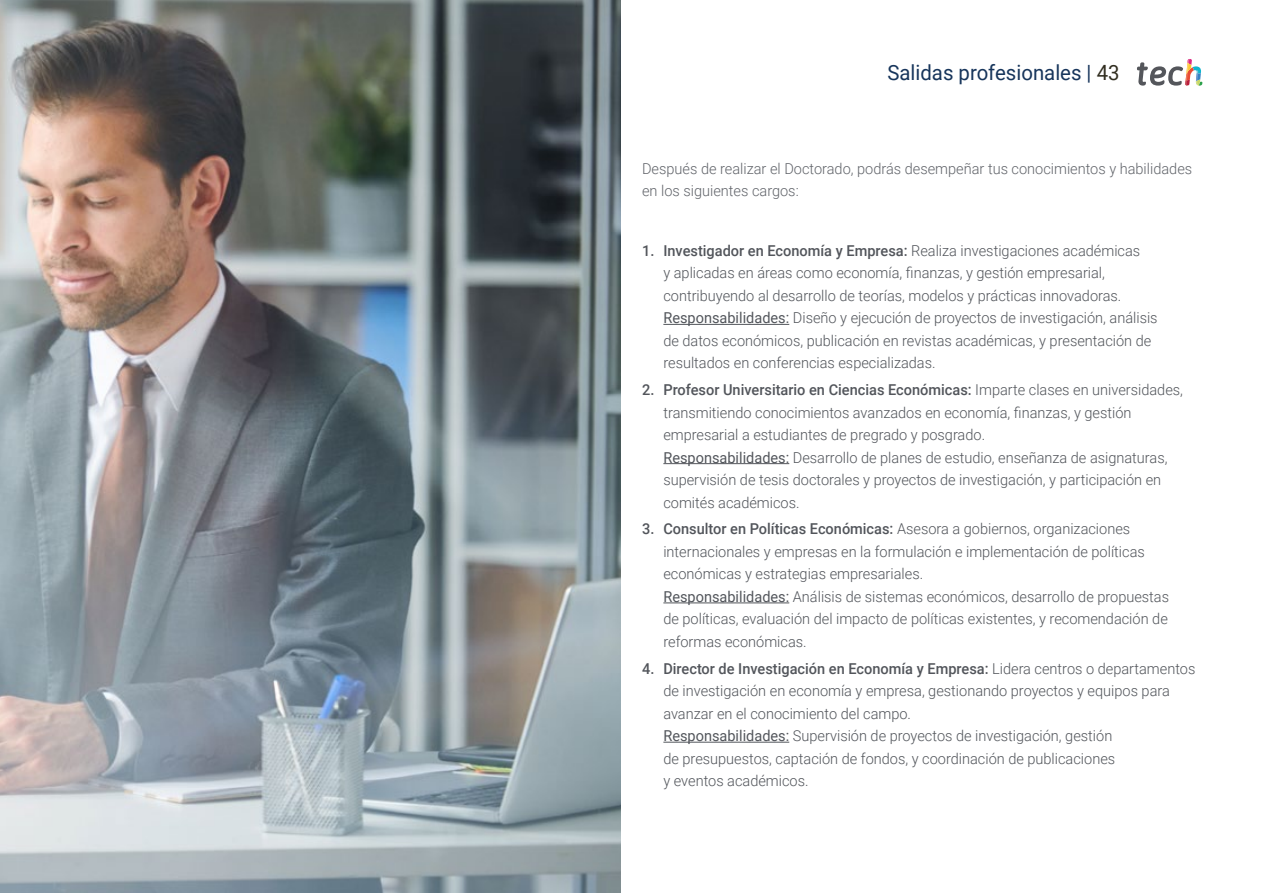
<style>
.page{position:relative;width:1263px;height:893px;background:#fff}
.page>*{position:absolute;margin:0;border:0;box-sizing:border-box;transform-origin:0 0}
.t1{font:21px "Roboto";color:#17355b}
.t2{font:300 15px/22.5px "Roboto";color:#52555b}
.t3{font:300 15px/22.5px "Roboto";color:#61646a}
.s1{color:#312e20}
.s2{font-weight:500}
.s3{font-weight:400}
</style>
<div class="page">
<img style="left:0;top:0;width:621px;height:893px">
<hr style="left:663px;top:324px;width:126px;height:1px;background:#52555b">
<hr style="left:663px;top:463px;width:126px;height:1px;background:#52555b">
<hr style="left:663px;top:602px;width:126px;height:1px;background:#52555b">
<hr style="left:663px;top:742px;width:126px;height:1px;background:#52555b">
<svg style="left:1137px;top:59px;width:65px;height:27px"></svg>
<h1 class="t1" style="left:887px;top:57px;width:234px">Salidas profesionales | <span class="s1">43</span></h1>
<p class="t3" style="left:642px;top:156px;width:552px">Después de realizar el Doctorado, podrás desempeñar tus conocimientos y habilidades en los siguientes cargos:</p>
<p class="t2" style="left:663px;top:239px;width:496px;text-indent:-21px"><span class="s2">1. Investigador en Economía y Empresa:</span> Realiza investigaciones académicas<br>y aplicadas en áreas como economía, finanzas, y gestión empresarial, contribuyendo al desarrollo de teorías, modelos y prácticas innovadoras.<br><span class="s3">Responsabilidades:</span> Diseño y ejecución de proyectos de investigación, análisis de datos económicos, publicación en revistas académicas, y presentación de resultados en conferencias especializadas.</p>
<p class="t2" style="left:663px;top:378px;width:521px;text-indent:-21px"><span class="s2">2. Profesor Universitario en Ciencias Económicas:</span> Imparte clases en universidades, transmitiendo conocimientos avanzados en economía, finanzas, y gestión empresarial a estudiantes de pregrado y posgrado.<br><span class="s3">Responsabilidades:</span> Desarrollo de planes de estudio, enseñanza de asignaturas, supervisión de tesis doctorales y proyectos de investigación, y participación en comités académicos.</p>
<p class="t2" style="left:663px;top:517px;width:507px;text-indent:-21px"><span class="s2">3. Consultor en Políticas Económicas:</span> Asesora a gobiernos, organizaciones internacionales y empresas en la formulación e implementación de políticas económicas y estrategias empresariales.<br><span class="s3">Responsabilidades:</span> Análisis de sistemas económicos, desarrollo de propuestas de políticas, evaluación del impacto de políticas existentes, y recomendación de reformas económicas.</p>
<p class="t2" style="left:663px;top:656px;width:533px;text-indent:-21px"><span class="s2">4. Director de Investigación en Economía y Empresa:</span> Lidera centros o departamentos de investigación en economía y empresa, gestionando proyectos y equipos para avanzar en el conocimiento del campo.<br><span class="s3">Responsabilidades:</span> Supervisión de proyectos de investigación, gestión<br>de presupuestos, captación de fondos, y coordinación de publicaciones<br>y eventos académicos.</p>
</div>
